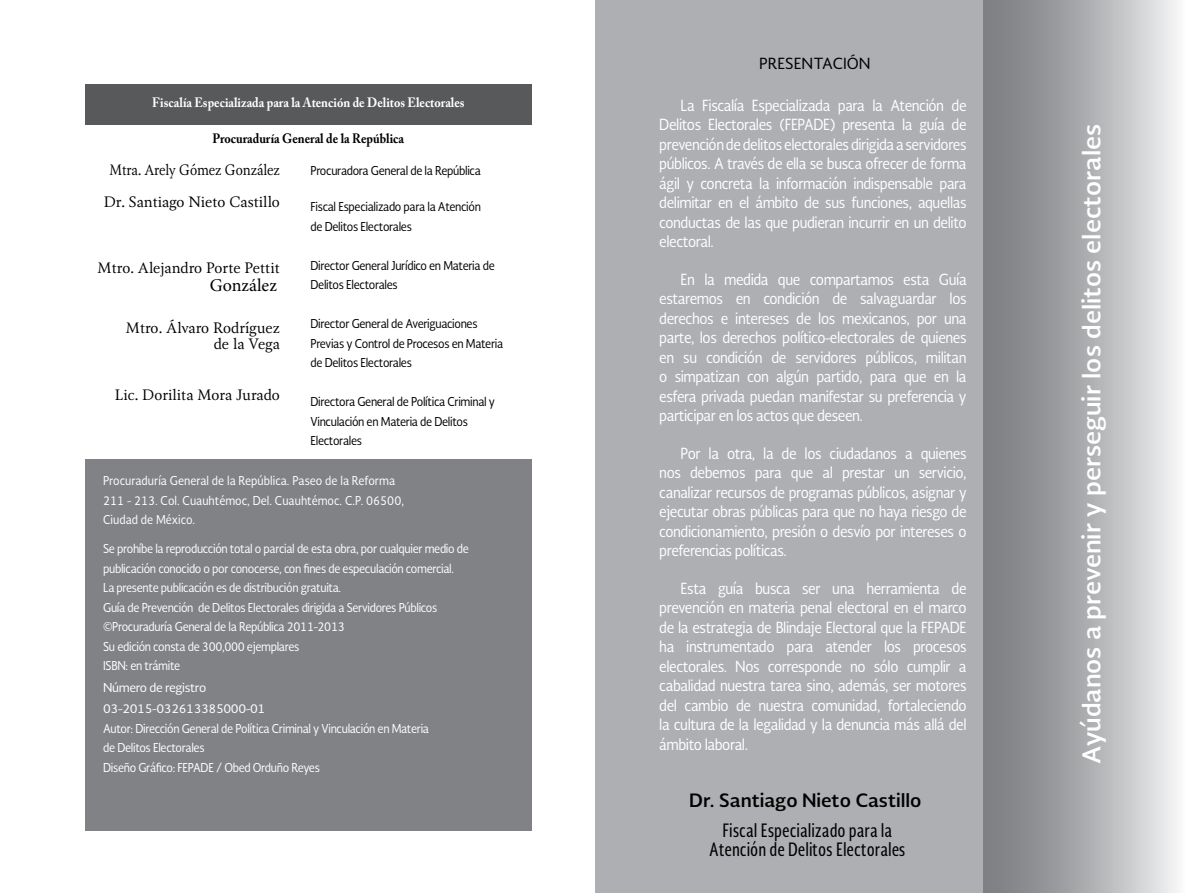
<style>
.page{position:relative;width:1191px;height:893px;background:#fff}
.page>*{position:absolute;margin:0;border:0;box-sizing:border-box;transform-origin:0 0}
.t1{font:700 24px "Soberana Sans";color:#fff}
.t2{font:18px/19.5px "Soberana Sans Condensed";color:#000;text-align:center}
.t3{font:700 18px "Soberana Sans";color:#000}
.t4{font:18px "Minion Pro";color:#000}
.t5{font:15px/19.5px "Soberana Sans";letter-spacing:-.03em;color:#fff;text-align:justify;scale:.9 1}
.t6{font:15px/16.5px "Soberana Texto";color:#000;text-align:right}
.t7{font:15px/31.5px "Soberana Texto";color:#000;text-align:center;scale:.9 1}
.t8{font:15px "Soberana Sans";color:#000}
.t9{font:700 13.5px "Adobe Caslon Pro";color:#fff;scale:.9 1}
.t10{font:700 13.5px "Adobe Caslon Pro";color:#000;scale:.9 1}
.t11{font:12px/19.5px "Soberana Sans";letter-spacing:-.03em;color:#fff;scale:.9 1}
.t12{font:12px/19.5px "Soberana Sans";letter-spacing:-.03em;color:#000;scale:.9 1}
.t13{font:12px/19.5px "Soberana Sans";color:#fff;scale:.9 1}
.t14{font:12px/21.6px "Soberana Sans";letter-spacing:-.03em;color:#fff}
</style>
<div class="page">
<div style="left:85px;top:459px;width:446px;height:371px;background:#808285"></div>
<div style="left:85px;top:84px;width:446px;height:41px;background:#58595b"></div>
<div style="left:595px;top:0;width:391px;height:893px;background:#adafb2"></div>
<div style="left:983px;top:0;width:208px;height:893px;background:linear-gradient(to right,#6f7174,#f5f5f6)"></div>
<p class="t9" style="left:152px;top:95px;width:349px">Fiscalía Especializada para la Atención de Delitos Electorales</p>
<p class="t10" style="left:212px;top:131px;width:214px">Procuraduría General de la República</p>
<p class="t7" style="left:104px;top:154px;width:197px">Mtra. Arely Gómez González<br>Dr. Santiago Nieto Castillo</p>
<p class="t6" style="left:98px;top:259px;width:184px">Mtro. Alejandro Porte Pettit</p>
<p class="t4" style="left:210px;top:273px;width:69px">González</p>
<p class="t6" style="left:126px;top:319px;width:155px">Mtro. Álvaro Rodríguez de la Vega</p>
<p class="t6" style="left:115px;top:387px;width:167px">Lic. Dorilita Mora Jurado</p>
<p class="t12" style="left:310px;top:160px;width:191px">Procuradora General de la República</p>
<p class="t12" style="left:310px;top:196px;width:191px">Fiscal Especializado para la Atención de Delitos Electorales</p>
<p class="t12" style="left:310px;top:255px;width:206px">Director General Jurídico en Materia de<br>Delitos Electorales</p>
<p class="t12" style="left:310px;top:313px;width:216px">Director General de Averiguaciones<br>Previas y Control de Procesos en Materia de Delitos Electorales</p>
<p class="t12" style="left:310px;top:391px;width:206px">Directora General de Política Criminal y<br>Vinculación en Materia de Delitos<br>Electorales</p>
<p class="t13" style="left:103px;top:471px;width:336px">Procuraduría General de la República. Paseo de la Reforma<br>211 - 213. Col. Cuauhtémoc, Del. Cuauhtémoc. C.P. 06500,<br>Ciudad de México.</p>
<p class="t11" style="left:103px;top:538px;width:408px">Se prohíbe la reproducción total o parcial de esta obra, por cualquier medio de publicación conocido o por conocerse, con fines de especulación comercial.<br>La presente publicación es de distribución gratuita.<br>Guía de Prevención de Delitos Electorales dirigida a Servidores Públicos ©Procuraduría General de la República 2011-2013<br>Su edición consta de 300,000 ejemplares<br>ISBN: en trámite</p>
<p class="t14" style="left:103px;top:676px;width:164px">Número de registro<br>03-2015-032613385000-01</p>
<p class="t11" style="left:103px;top:718px;width:363px">Autor: Dirección General de Política Criminal y Vinculación en Materia de Delitos Electorales<br>Diseño Gráfico: FEPADE / Obed Orduño Reyes</p>
<p class="t8" style="left:759px;top:54px;width:113px">PRESENTACIÓN</p>
<p class="t5" style="left:659px;top:95px;width:343px;text-indent:21px">La Fiscalía Especializada para la Atención de Delitos Electorales (FEPADE) presenta la guía de prevención de delitos electorales dirigida a servidores públicos. A través de ella se busca ofrecer de forma ágil y concreta la información indispensable para delimitar en el ámbito de sus funciones, aquellas conductas de las que pudieran incurrir en un delito electoral.</p>
<p class="t5" style="left:659px;top:269px;width:343px;text-indent:21px">En la medida que compartamos esta Guía estaremos en condición de salvaguardar los derechos e intereses de los mexicanos, por una parte, los derechos político-electorales de quienes en su condición de servidores públicos, militan o simpatizan con algún partido, para que en la esfera privada puedan manifestar su preferencia y participar en los actos que deseen.</p>
<p class="t5" style="left:659px;top:443px;width:343px;text-indent:21px">Por la otra, la de los ciudadanos a quienes nos debemos para que al prestar un servicio, canalizar recursos de programas públicos, asignar y ejecutar obras públicas para que no haya riesgo de condicionamiento, presión o desvío por intereses o preferencias políticas.</p>
<p class="t5" style="left:659px;top:578px;width:343px;text-indent:21px">Esta guía busca ser una herramienta de prevención en materia penal electoral en el marco de la estrategia de Blindaje Electoral que la FEPADE ha instrumentado para atender los procesos electorales. Nos corresponde no sólo cumplir a cabalidad nuestra tarea sino, además, ser motores del cambio de nuestra comunidad, fortaleciendo la cultura de la legalidad y la denuncia más allá del ámbito laboral.</p>
<p class="t3" style="left:689px;top:788px;width:234px">Dr. Santiago Nieto Castillo</p>
<p class="t2" style="left:709px;top:820px;width:198px">Fiscal Especializado para la<br>Atención de Delitos Electorales</p>
<h1 class="t1" style="left:1075px;top:764px;width:641px;rotate:-90deg">Ayúdanos a prevenir y perseguir los delitos electorales</h1>
</div>
